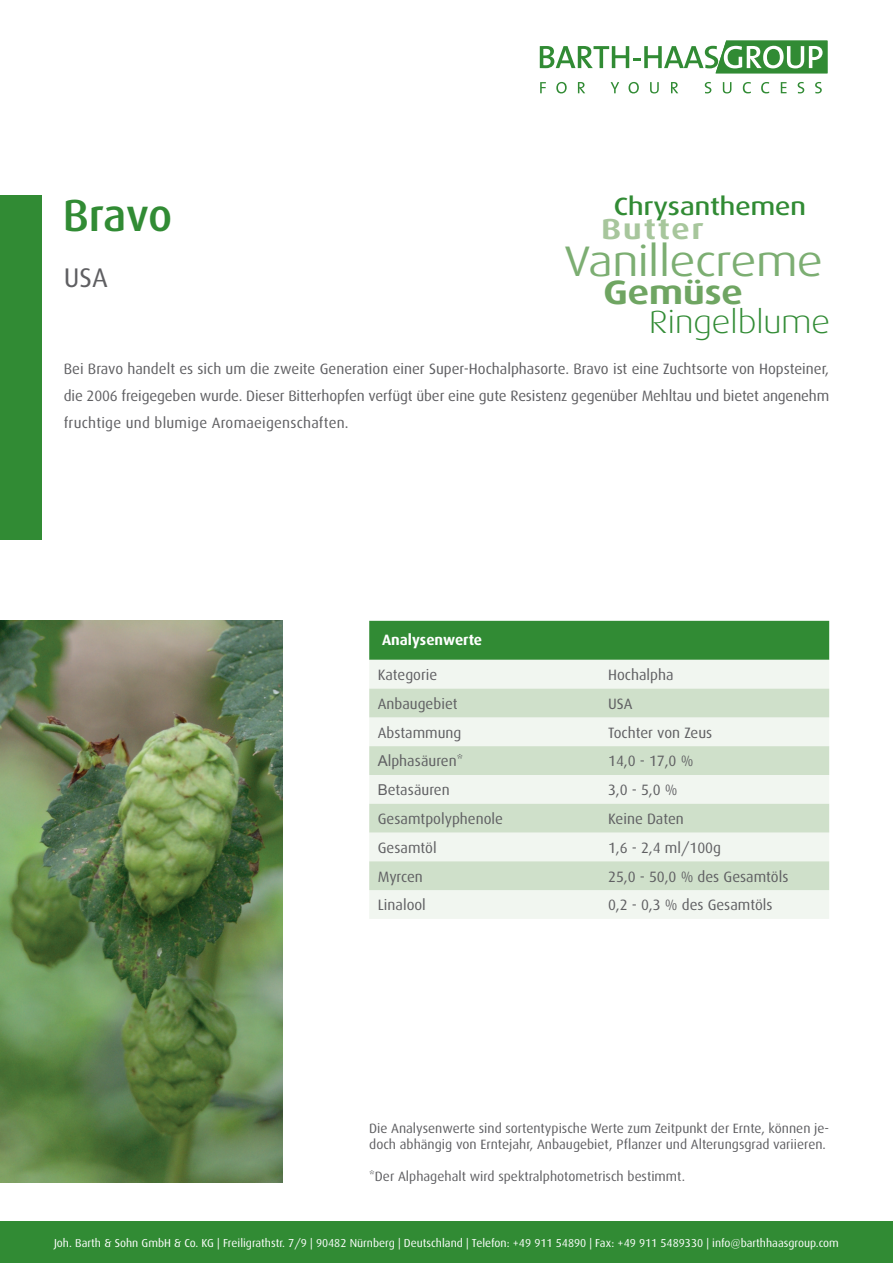
<style>
.page{position:relative;width:893px;height:1263px;background:#fff}
.page>*{position:absolute;margin:0;border:0;box-sizing:border-box;transform-origin:0 0}
.t1{font:500 45px "Dax";letter-spacing:-.01em;color:#318b34}
.t2{font:42.75px "Dax Wide";color:#7cae72}
.t3{font:700 33.75px "Dax Wide";color:#6fa562}
.t4{font:300 31.95px "Dax Wide";color:#318b34}
.t5{font:700 28.8px "Dax Wide";letter-spacing:.07em;color:#a7c69c}
.t6{font:27px "Dax";color:#5f5f62}
.t7{font:500 24.9px "Dax Wide";color:#318b34}
.t8{font:15px/27px "Dax";color:#5f5f62;text-align:justify}
.t9{font:700 15px "Dax";color:#fff}
.t10{font:13.5px/16.2px "Dax";color:#5f5f62}
.t11{font:11.55px "Dax";color:#fff}
.s1{font-family:"Arial"}
</style>
<div class="page">
<div style="left:369px;top:621px;width:460px;height:39px;background:#318b34"></div>
<div style="left:369px;top:660px;width:460px;height:259px;background:#f1f6f0"></div>
<svg style="left:369px;top:689px;width:460px;height:201px;fill:#cfe0ca"></svg>
<img style="left:0;top:621px;width:283px;height:561px">
<div style="left:0;top:195px;width:41px;height:344px;background:#318b34"></div>
<div style="left:0;top:1221px;width:893px;height:42px;background:#318b34"></div>
<svg style="left:540px;top:82px;width:6px;height:11px"></svg>
<svg style="left:556px;top:82px;width:11px;height:11px"></svg>
<svg style="left:578px;top:82px;width:7px;height:11px"></svg>
<svg style="left:611px;top:82px;width:8px;height:11px"></svg>
<svg style="left:628px;top:82px;width:11px;height:11px"></svg>
<svg style="left:650px;top:82px;width:9px;height:11px"></svg>
<svg style="left:671px;top:82px;width:7px;height:11px"></svg>
<svg style="left:705px;top:82px;width:6px;height:11px"></svg>
<svg style="left:723px;top:82px;width:8px;height:11px"></svg>
<svg style="left:743px;top:82px;width:8px;height:11px"></svg>
<svg style="left:761px;top:82px;width:8px;height:11px"></svg>
<svg style="left:781px;top:82px;width:5px;height:11px"></svg>
<svg style="left:798px;top:82px;width:6px;height:11px"></svg>
<svg style="left:815px;top:82px;width:7px;height:11px"></svg>
<svg style="left:540px;top:40px;width:287px;height:33px"></svg>
<h1 class="t1" style="left:63px;top:190px;width:111px">Bravo</h1>
<h3 class="t6" style="left:64px;top:263px;width:46px">USA</h3>
<h3 class="t7" style="left:614px;top:192px;width:194px">Chrysanthemen</h3>
<h2 class="t2" style="left:564px;top:237px;width:260px">Vanillecreme</h2>
<h3 class="t3" style="left:603px;top:273px;width:141px">Gemüse</h3>
<h3 class="t4" style="left:649px;top:304px;width:183px">Ringelblume</h3>
<h3 class="t5" style="left:602px;top:213px;width:103px">Butter</h3>
<p class="t8" style="left:64px;top:356px;width:767px">Bei Bravo handelt es sich um die zweite Generation einer Super-Hochalphasorte. Bravo ist eine Zuchtsorte von Hopsteiner, die 2006 freigegeben wurde. Dieser Bitterhopfen verfügt über eine gute Resistenz gegenüber Mehltau und bietet angenehm fruchtige und blumige Aromaeigenschaften.</p>
<p class="t9" style="left:382px;top:632px;width:102px">Analysenwerte</p>
<p class="t8" style="left:378px;top:661px;width:61px">Kategorie</p>
<p class="t8" style="left:608px;top:661px;width:67px">Hochalpha</p>
<p class="t8" style="left:378px;top:690px;width:81px">Anbaugebiet</p>
<p class="t8" style="left:608px;top:690px;width:26px">USA</p>
<p class="t8" style="left:378px;top:719px;width:85px">Abstammung</p>
<p class="t8" style="left:608px;top:719px;width:106px">Tochter von Zeus</p>
<p class="t8" style="left:378px;top:748px;width:87px"><span class="s1">A</span>lphasäuren*</p>
<p class="t8" style="left:608px;top:748px;width:87px">14,0 - 17,0 %</p>
<p class="t8" style="left:378px;top:777px;width:74px"><span class="s1">B</span>etasäuren</p>
<p class="t8" style="left:608px;top:777px;width:71px">3,0 - 5,0 %</p>
<p class="t8" style="left:378px;top:805px;width:127px">Gesamtpolyphenole</p>
<p class="t8" style="left:608px;top:805px;width:77px">Keine Daten</p>
<p class="t8" style="left:378px;top:834px;width:60px">Gesamtöl</p>
<p class="t8" style="left:608px;top:834px;width:115px">1,6 - 2,4 ml/100g</p>
<p class="t8" style="left:378px;top:863px;width:47px">Myrcen</p>
<p class="t8" style="left:608px;top:863px;width:182px">25,0 - 50,0 % des Gesamtöls</p>
<p class="t8" style="left:378px;top:892px;width:50px">Linalool</p>
<p class="t8" style="left:608px;top:892px;width:166px">0,2 - 0,3 % des Gesamtöls</p>
<p class="t10" style="left:369px;top:1120px;width:461px">Die Analysenwerte sind sortentypische Werte zum Zeitpunkt der Ernte, können je&shy;doch abhängig von Erntejahr, Anbaugebiet, Pflanzer und Alterungsgrad variieren.</p>
<p class="t10" style="left:369px;top:1169px;width:317px">*Der Alphagehalt wird spektralphotometrisch bestimmt.</p>
<p class="t11" style="left:54px;top:1237px;width:786px">Joh. Barth &amp; Sohn GmbH &amp; Co. KG | Freiligrathstr. 7/9 | 90482 Nürnberg | Deutschland | Telefon: +49 911 54890 | Fax: +49 911 5489330 | info@barthhaasgroup.com</p>
</div>
